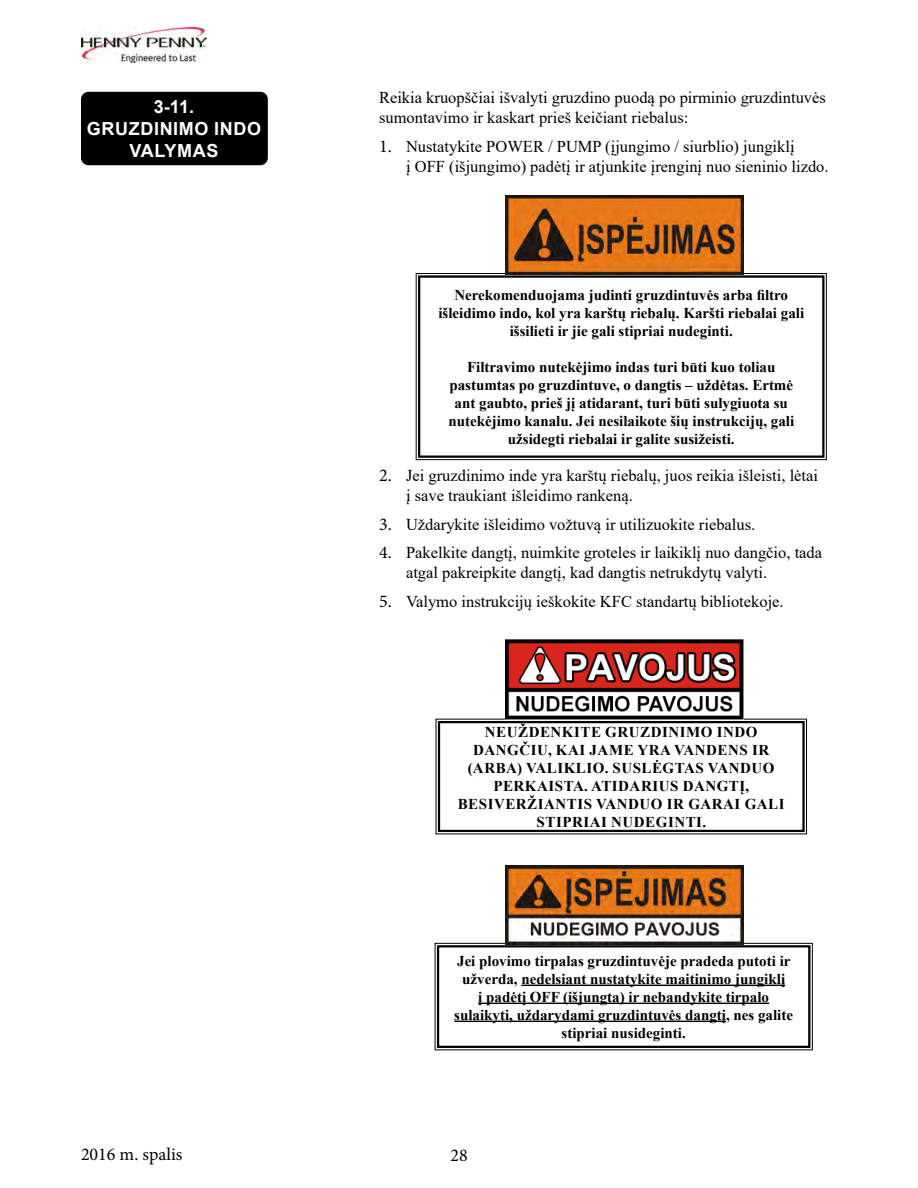
<style>
.page{position:relative;width:918px;height:1188px;background:#fff}
.page>*{position:absolute;margin:0;border:0;box-sizing:border-box;transform-origin:0 0}
.t1{font:700 18px/21.6px "Arial";letter-spacing:.035em;color:#fff;text-align:center}
.t2{font:18px "Minion Pro";color:#000}
.t3{font:16.5px/19.8px "Times New Roman";color:#000}
.t4{font:700 15px/18px "Times New Roman";color:#000;text-align:center}
.t5{font:700 15px/18px "Times New Roman";letter-spacing:.035em;color:#000;text-align:center}
.s1{font-family:"Minion Pro";font-size:18px}
</style>
<div class="page">
<img style="left:81px;top:27px;width:126px;height:36px">
<div style="left:81px;top:92px;width:187px;height:73px;background:#000;border-radius:8px"></div>
<svg style="left:434px;top:943px;width:379px;height:108px"></svg>
<div style="left:437px;top:945px;width:373px;height:103px;border:2px solid #000"></div>
<svg style="left:415px;top:273px;width:412px;height:187px"></svg>
<div style="left:418px;top:275px;width:406px;height:183px;border:2px solid #000"></div>
<svg style="left:435px;top:718px;width:372px;height:117px"></svg>
<div style="left:438px;top:721px;width:367px;height:111px;border:2px solid #000"></div>
<img style="left:505px;top:865px;width:239px;height:80px">
<img style="left:505px;top:195px;width:239px;height:80px">
<img style="left:505px;top:639px;width:239px;height:80px">
<p class="t1" style="left:87px;top:97px;width:176px">3-11.<br>GRUZDINIMO INDO<br>VALYMAS</p>
<p class="t3" style="left:379px;top:87px;width:448px">Reikia kruopščiai išvalyti gruzdino puodą po pirminio gruzdintuvės sumontavimo ir kaskart prieš keičiant riebalus:</p>
<p class="t3" style="left:406px;top:136px;width:424px;text-indent:-27px"><span class="s1">1.</span> Nustatykite POWER / PUMP (įjungimo / siurblio) jungiklį<br>į OFF (išjungimo) padėtį ir atjunkite įrenginį nuo sieninio lizdo.</p>
<p class="t4" style="left:438px;top:285px;width:367px">Nerekomenduojama judinti gruzdintuvės arba filtro išleidimo indo, kol yra karštų riebalų. Karšti riebalai gali išsilieti ir jie gali stipriai nudeginti.</p>
<p class="t4" style="left:448px;top:357px;width:347px">Filtravimo nutekėjimo indas turi būti kuo toliau pastumtas po gruzdintuve, o dangtis – uždėtas. Ertmė ant gaubto, prieš jį atidarant, turi būti sulygiuota su nutekėjimo kanalu. Jei nesilaikote šių instrukcijų, gali užsidegti riebalai ir galite susižeisti.</p>
<p class="t3" style="left:406px;top:465px;width:414px;text-indent:-27px"><span class="s1">2.</span> Jei gruzdinimo inde yra karštų riebalų, juos reikia išleisti, lėtai į save traukiant išleidimo rankeną.</p>
<p class="t3" style="left:379px;top:514px;width:378px"><span class="s1">3.</span> Uždarykite išleidimo vožtuvą ir utilizuokite riebalus.</p>
<p class="t3" style="left:406px;top:542px;width:418px;text-indent:-27px"><span class="s1">4.</span> Pakelkite dangtį, nuimkite groteles ir laikiklį nuo dangčio, tada atgal pakreipkite dangtį, kad dangtis netrukdytų valyti.</p>
<p class="t3" style="left:379px;top:591px;width:406px"><span class="s1">5.</span> Valymo instrukcijų ieškokite KFC standartų bibliotekoje.</p>
<p class="t5" style="left:458px;top:722px;width:328px">NEUŽDENKITE GRUZDINIMO INDO<br>DANGČIU, KAI JAME YRA VANDENS IR (ARBA) VALIKLIO. SUSLĖGTAS VANDUO<br>PERKAISTA. ATIDARIUS DANGTĮ,<br>BESIVERŽIANTIS VANDUO IR GARAI GALI<br>STIPRIAI NUDEGINTI.</p>
<p class="t4" style="left:454px;top:951px;width:340px">Jei plovimo tirpalas gruzdintuvėje pradeda putoti ir užverda, nedelsiant nustatykite maitinimo jungiklį<br>į padėtį OFF (išjungta) ir nebandykite tirpalo sulaikyti, uždarydami gruzdintuvės dangtį, nes galite stipriai nusideginti.</p>
<p class="t2" style="left:81px;top:1142px;width:103px">2016 m. spalis</p>
<p class="t2" style="left:450px;top:1143px;width:19px">28</p>
</div>
